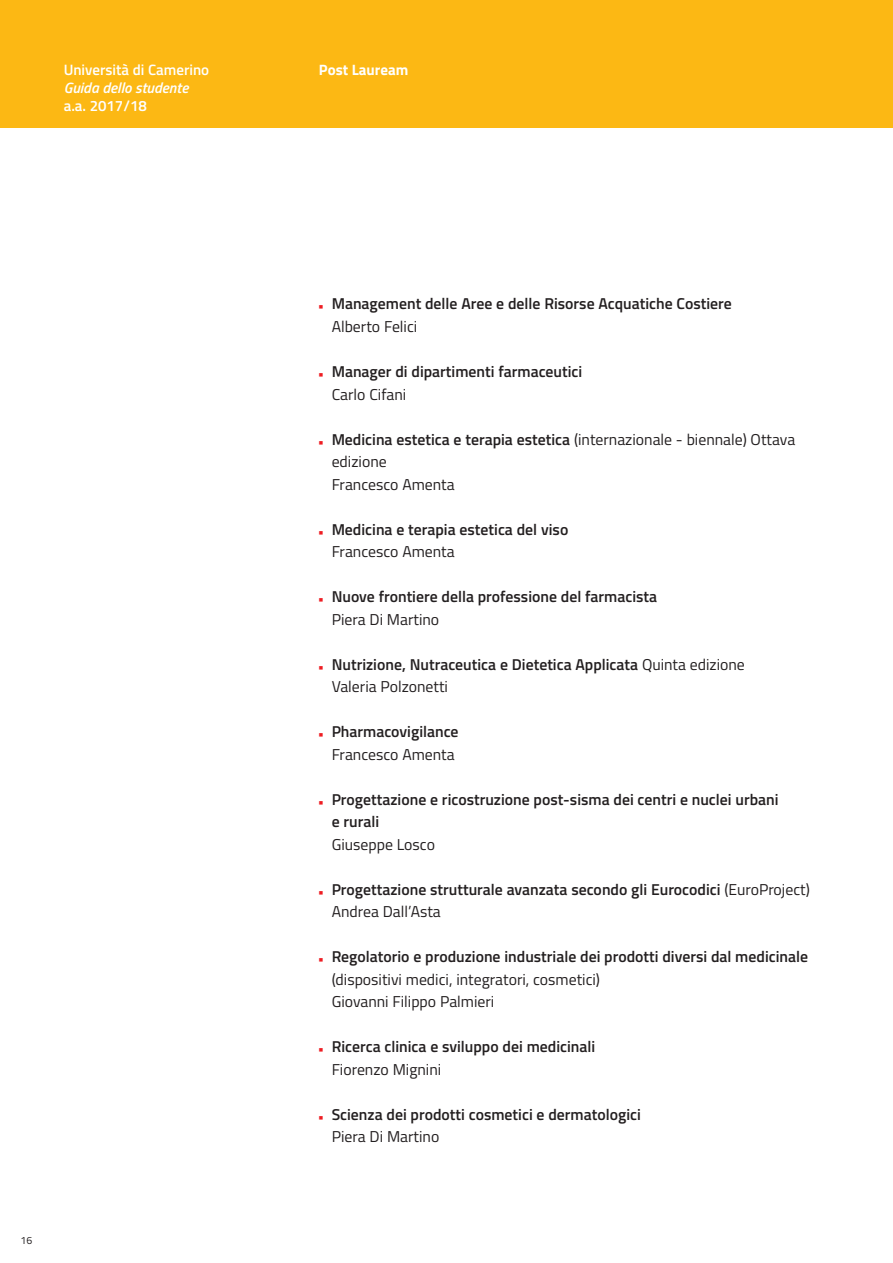
<style>
.page{position:relative;width:893px;height:1263px;background:#fff}
.page>*{position:absolute;margin:0;border:0;box-sizing:border-box;transform-origin:0 0}
.t1{font:600 15.75px/22.5px "Titillium";color:#231f20}
.t2{font:15.75px/22.5px "Titillium";color:#231f20}
.t3{font:600 15px "Titillium";color:#fff}
.t4{font:italic 600 15px "Titillium";color:#fff}
.t5{font:700 15px "Titillium";color:#fff}
.t6{font:10.5px "Titillium";color:#231f20}
.s1{color:#ee1d23}
.s2{font-weight:400}
.s3{font-weight:600}
</style>
<div class="page">
<div style="left:0;top:0;width:893px;height:128px;background:#fcb814"></div>
<p class="t3" style="left:64px;top:64px;width:147px">Università di Camerino</p>
<p class="t4" style="left:64px;top:82px;width:126px">Guida dello studente</p>
<p class="t3" style="left:64px;top:100px;width:85px">a.a. 2017/18</p>
<p class="t6" style="left:21px;top:1237px;width:13px">16</p>
<p class="t5" style="left:319px;top:65px;width:91px">Post Lauream</p>
<p class="t1" style="left:332px;top:294px;width:402px;text-indent:-13px"><span class="s1">■</span> Management delle Aree e delle Risorse Acquatiche Costiere<br><span class="s2">Alberto Felici</span></p>
<p class="t1" style="left:332px;top:362px;width:252px;text-indent:-13px"><span class="s1">■</span> Manager di dipartimenti farmaceutici<br><span class="s2">Carlo Cifani</span></p>
<p class="t2" style="left:332px;top:429px;width:465px;text-indent:-13px"><span class="s1">■</span> <span class="s3">Medicina estetica e terapia estetica</span> (internazionale - biennale) Ottava edizione<br>Francesco Amenta</p>
<p class="t1" style="left:332px;top:519px;width:238px;text-indent:-13px"><span class="s1">■</span> Medicina e terapia estetica del viso<br><span class="s2">Francesco Amenta</span></p>
<p class="t1" style="left:332px;top:587px;width:327px;text-indent:-13px"><span class="s1">■</span> Nuove frontiere della professione del farmacista<br><span class="s2">Piera Di Martino</span></p>
<p class="t1" style="left:332px;top:654px;width:415px;text-indent:-13px"><span class="s1">■</span> Nutrizione, Nutraceutica e Dietetica Applicata <span class="s2">Quinta edizione<br>Valeria Polzonetti</span></p>
<p class="t1" style="left:319px;top:722px;width:141px;text-align:center"><span class="s1">■</span> Pharmacovigilance<br><span class="s2">Francesco Amenta</span></p>
<p class="t1" style="left:332px;top:789px;width:448px;text-indent:-13px"><span class="s1">■</span> Progettazione e ricostruzione post-sisma dei centri e nuclei urbani e rurali</p>
<p class="t2" style="left:332px;top:834px;width:105px">Giuseppe Losco</p>
<p class="t1" style="left:332px;top:879px;width:480px;text-indent:-13px"><span class="s1">■</span> Progettazione strutturale avanzata secondo gli Eurocodici <span class="s2">(EuroProject)<br>Andrea Dall’Asta</span></p>
<p class="t1" style="left:332px;top:947px;width:478px;text-indent:-13px"><span class="s1">■</span> Regolatorio e produzione industriale dei prodotti diversi dal medicinale <span class="s2">(dispositivi medici, integratori, cosmetici)<br>Giovanni Filippo Palmieri</span></p>
<p class="t1" style="left:332px;top:1037px;width:265px;text-indent:-13px"><span class="s1">■</span> Ricerca clinica e sviluppo dei medicinali<br><span class="s2">Fiorenzo Mignini</span></p>
<p class="t1" style="left:332px;top:1104px;width:311px;text-indent:-13px"><span class="s1">■</span> Scienza dei prodotti cosmetici e dermatologici<br><span class="s2">Piera Di Martino</span></p>
</div>
